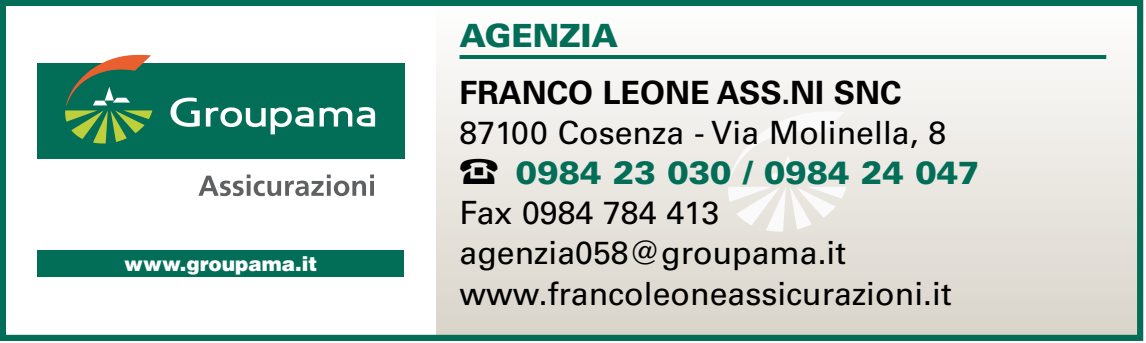
<style>
.page{position:relative;width:1146px;height:343px;background:#fff}
.page>*{position:absolute;margin:0;border:0;box-sizing:border-box;transform-origin:0 0}
.t1{font:32px/40px "Univers LT Std";color:#000}
.t2{font:700 32px "Univers LT Std";color:#000}
.t3{font:900 32px "Univers LT Std";color:#036e57}
.t4{font:900 20px "Helvetica LT Std";color:#fefefe}
.s1{font-family:"Simboli GSI Std"}
.s2{font-weight:900;color:#036e57}
</style>
<div class="page">
<div style="left:37px;top:250px;width:367px;height:26px;background:#036e57"></div>
<div style="left:436px;top:0;width:705px;height:336px;background:linear-gradient(to bottom,#fffffe,#dad4ca)"></div>
<div style="left:37px;top:63px;width:367px;height:96px;background:#036e57"></div>
<svg style="left:170px;top:97px;width:30px;height:30px"></svg>
<svg style="left:206px;top:107px;width:107px;height:27px"></svg>
<svg style="left:319px;top:107px;width:56px;height:19px"></svg>
<svg style="left:65px;top:55px;width:87px;height:88px"></svg>
<svg style="left:198px;top:174px;width:176px;height:22px"></svg>
<svg style="left:729px;top:111px;width:115px;height:69px"></svg>
<svg style="left:728px;top:186px;width:118px;height:45px"></svg>
<hr style="left:459px;top:55px;width:647px;height:4px;background:#036e57">
<div style="left:0;top:0;width:1142px;height:340px;border:6px solid #036e57"></div>
<p class="t4" style="left:124px;top:250px;width:194px">www.groupama.it</p>
<p class="t3" style="left:459px;top:15px;width:160px">AGENZIA</p>
<p class="t2" style="left:459px;top:74px;width:443px">FRANCO LEONE ASS.NI SNC</p>
<p class="t1" style="left:459px;top:113px;width:521px">87100 Cosenza - Via Molinella, 8<br><span class="s1">D</span> <span class="s2">0984 23 030 / 0984 24 047<br></span>Fax 0984 784 413 agenzia058@groupama.it www.francoleoneassicurazioni.it</p>
</div>
